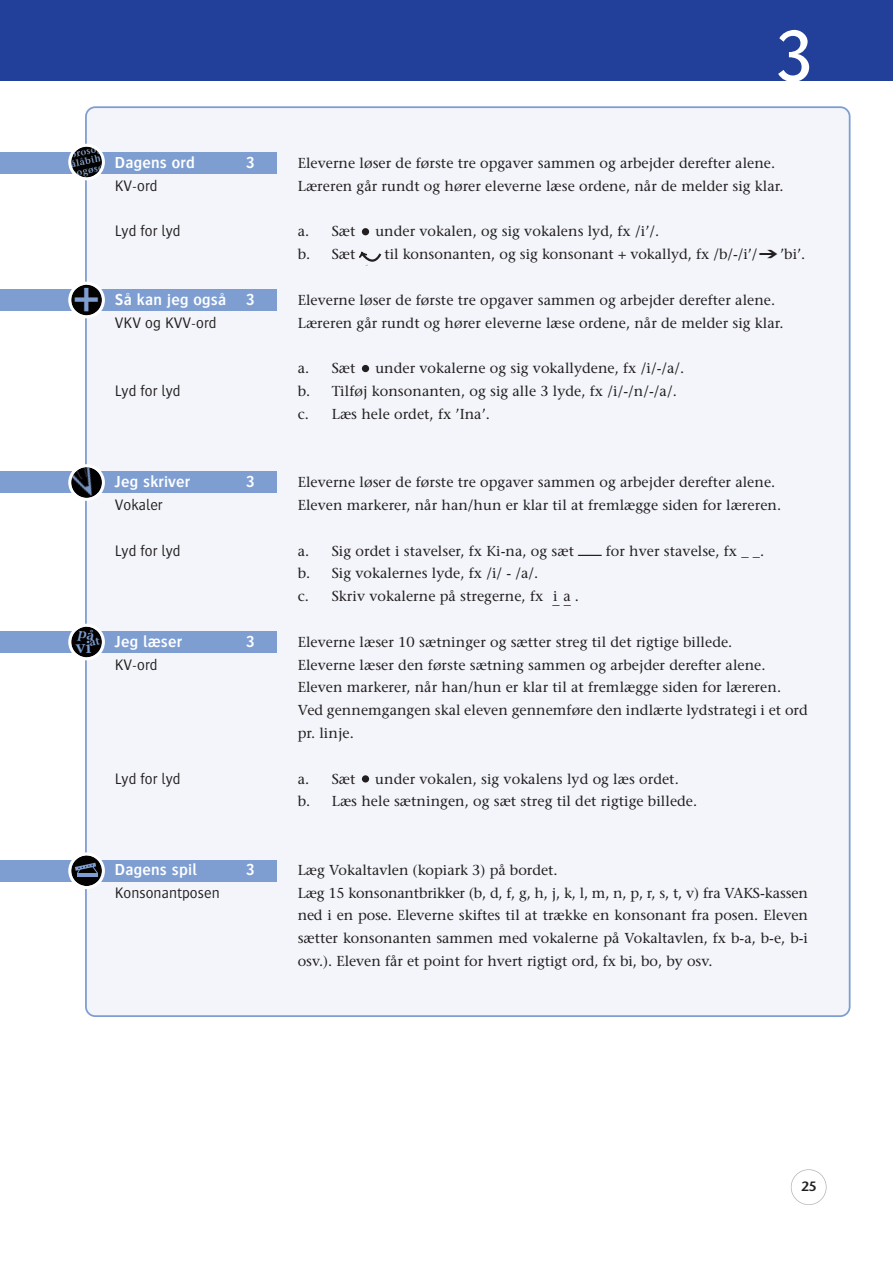
<style>
.page{position:relative;width:893px;height:1263px;background:#fff}
.page>*{position:absolute;margin:0;border:0;box-sizing:border-box;transform-origin:0 0}
.t1{font:75px "Bosis";color:#fff}
.t2{font:49.5px "Meta Plus";color:#7e9ed2}
.t3{font:600 16.5px "Bosis";letter-spacing:.015em;color:#fff}
.t4{font:300 15.75px "Bosis";letter-spacing:.005em;color:#231f20}
.t5{font:14.4px/22.8px "Stone Serif";letter-spacing:.005em;color:#231f20}
.t6{font:600 13.5px "Stone Sans";color:#231f20}
</style>
<div class="page">
<div style="left:85px;top:106px;width:765px;height:911px;background:#f3f5fa"></div>
<div style="left:0;top:0;width:892px;height:81px;background:#223f99"></div>
<div style="left:362px;top:775px;width:7px;height:8px;background:#231f20;border-radius:50%"></div>
<div style="left:362px;top:365px;width:7px;height:7px;background:#231f20;border-radius:50%"></div>
<div style="left:362px;top:228px;width:7px;height:7px;background:#231f20;border-radius:50%"></div>
<div style="left:791px;top:1169px;width:35px;height:36px;border:2px solid #bab5b4;border-radius:50%"></div>
<div style="left:0;top:631px;width:276px;height:22px;background:#7e9ed2"></div>
<div style="left:0;top:472px;width:276px;height:21px;background:#7e9ed2"></div>
<div style="left:0;top:290px;width:276px;height:21px;background:#7e9ed2"></div>
<div style="left:0;top:860px;width:276px;height:21px;background:#7e9ed2"></div>
<div style="left:0;top:153px;width:276px;height:21px;background:#7e9ed2"></div>
<svg style="left:68px;top:464px;width:37px;height:37px"></svg>
<svg style="left:68px;top:282px;width:37px;height:36px"></svg>
<svg style="left:68px;top:144px;width:37px;height:36px"></svg>
<svg style="left:68px;top:852px;width:37px;height:37px"></svg>
<svg style="left:358px;top:251px;width:25px;height:18px"></svg>
<svg style="left:68px;top:624px;width:37px;height:36px"></svg>
<p class="t3" style="left:115px;top:156px;width:81px">Dagens ord</p>
<p class="t3" style="left:246px;top:156px;width:10px">3</p>
<p class="t4" style="left:115px;top:180px;width:44px">KV-ord</p>
<p class="t4" style="left:115px;top:225px;width:67px">Lyd for lyd</p>
<h2 class="t2" style="left:73px;top:277px;width:28px">+</h2>
<p class="t3" style="left:115px;top:293px;width:142px">Så kan jeg også 3</p>
<p class="t4" style="left:115px;top:316px;width:103px">VKV og KVV-ord</p>
<p class="t4" style="left:115px;top:385px;width:67px">Lyd for lyd</p>
<p class="t3" style="left:115px;top:476px;width:77px">Jeg skriver</p>
<p class="t3" style="left:246px;top:476px;width:10px">3</p>
<p class="t4" style="left:115px;top:499px;width:49px">Vokaler</p>
<p class="t4" style="left:115px;top:544px;width:67px">Lyd for lyd</p>
<p class="t3" style="left:115px;top:635px;width:69px">Jeg læser</p>
<p class="t3" style="left:246px;top:635px;width:10px">3</p>
<p class="t4" style="left:115px;top:658px;width:44px">KV-ord</p>
<p class="t4" style="left:115px;top:772px;width:67px">Lyd for lyd</p>
<p class="t3" style="left:115px;top:863px;width:83px">Dagens spil</p>
<p class="t3" style="left:246px;top:863px;width:10px">3</p>
<p class="t4" style="left:115px;top:886px;width:106px">Konsonantposen</p>
<h1 class="t1" style="left:775px;top:28px;width:40px">3</h1>
<p class="t5" style="left:298px;top:153px;width:487px">Eleverne løser de første tre opgaver sammen og arbejder derefter alene.<br>Læreren går rundt og hører eleverne læse ordene, når de melder sig klar.</p>
<p class="t5" style="left:298px;top:222px;width:59px">a. Sæt</p>
<p class="t5" style="left:375px;top:222px;width:285px">under vokalen, og sig vokalens lyd, fx /i’/.</p>
<p class="t5" style="left:298px;top:244px;width:59px">b. Sæt</p>
<p class="t5" style="left:384px;top:244px;width:422px">til konsonanten, og sig konsonant + vokallyd, fx /b/-/i’/➔’bi’.</p>
<p class="t5" style="left:298px;top:290px;width:487px">Eleverne løser de første tre opgaver sammen og arbejder derefter alene.<br>Læreren går rundt og hører eleverne læse ordene, når de melder sig klar.</p>
<p class="t5" style="left:298px;top:358px;width:59px">a. Sæt</p>
<p class="t5" style="left:298px;top:358px;width:388px;text-indent:78px">under vokalerne og sig vokallydene, fx /i/-/a/. b. Tilføj konsonanten, og sig alle 3 lyde, fx /i/-/n/-/a/. c. Læs hele ordet, fx ’Ina’.</p>
<p class="t5" style="left:298px;top:472px;width:485px">Eleverne løser de første tre opgaver sammen og arbejder derefter alene.<br>Eleven markerer, når han/hun er klar til at fremlægge siden for læreren.</p>
<p class="t5" style="left:298px;top:541px;width:468px">a. Sig ordet i stavelser, fx Ki-na, og sæt <sup>__</sup> for hver stavelse, fx _ _. b. Sig vokalernes lyde, fx /i/ - /a/.<br>c. Skriv vokalerne på stregerne, fx i a .</p>
<p class="t5" style="left:298px;top:632px;width:512px">Eleverne læser 10 sætninger og sætter streg til det rigtige billede.<br>Eleverne læser den første sætning sammen og arbejder derefter alene.<br>Eleven markerer, når han/hun er klar til at fremlægge siden for læreren.<br>Ved gennemgangen skal eleven gennemføre den indlærte lydstrategi i et ord pr. linje.</p>
<p class="t5" style="left:298px;top:769px;width:59px">a. Sæt</p>
<p class="t5" style="left:552px;top:589px;width:20px">_ _</p>
<p class="t5" style="left:298px;top:769px;width:401px;text-indent:78px">under vokalen, sig vokalens lyd og læs ordet.<br>b. Læs hele sætningen, og sæt streg til det rigtige billede.</p>
<p class="t5" style="left:298px;top:860px;width:512px">Læg Vokaltavlen (kopiark 3) på bordet.<br>Læg 15 konsonantbrikker (b, d, f, g, h, j, k, l, m, n, p, r, s, t, v) fra VAKS-kassen ned i en pose. Eleverne skiftes til at trække en konsonant fra posen. Eleven sætter konsonanten sammen med vokalerne på Vokaltavlen, fx b-a, b-e, b-i osv.). Eleven får et point for hvert rigtigt ord, fx bi, bo, by osv.</p>
<p class="t6" style="left:801px;top:1181px;width:17px">25</p>
</div>
